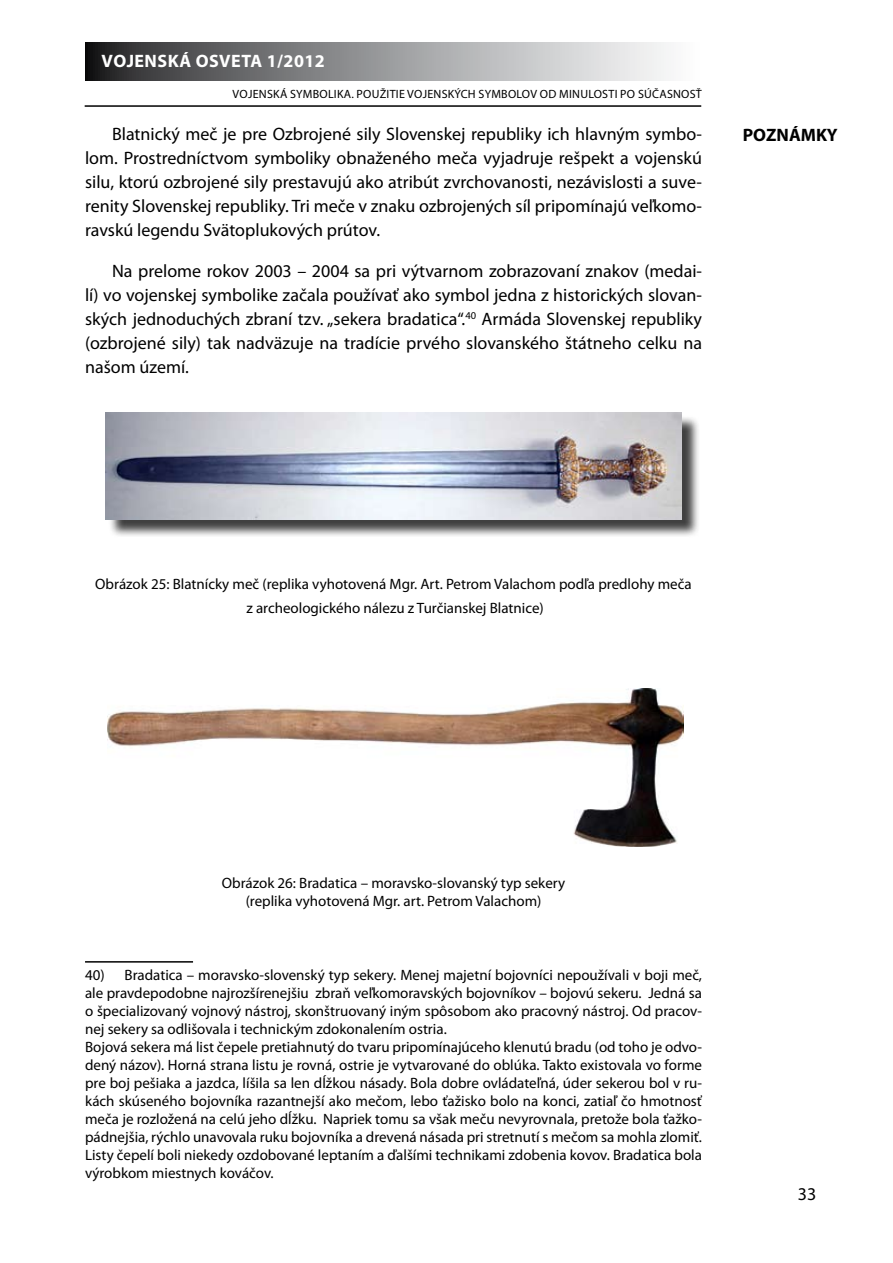
<style>
.page{position:relative;width:893px;height:1263px;background:#fff}
.page>*{position:absolute;margin:0;border:0;box-sizing:border-box;transform-origin:0 0}
.t1{font:18px/24px "Myriad Pro";color:#000;text-align:justify}
.t2{font:700 18px "Myriad Pro";letter-spacing:.025em;color:#fff}
.t3{font:700 18px "Myriad Pro";color:#000}
.t4{font:15px/18px "Myriad Pro";color:#000;text-align:center}
.t5{font:12px "Myriad Pro";letter-spacing:.02em;color:#000}
</style>
<div class="page">
<svg style="left:85px;top:43px;width:581px;height:38px;background:#929394"></svg>
<hr style="left:85px;top:105px;width:616px;height:2px;background:#000">
<hr style="left:85px;top:961px;width:108px;height:1px;background:#000">
<div style="left:108px;top:415px;width:593px;height:123px;background:#000;opacity:.75"></div>
<img style="left:106px;top:413px;width:576px;height:106px">
<img style="left:108px;top:688px;width:576px;height:159px">
<p class="t2" style="left:102px;top:49px;width:225px">VOJENSKÁ OSVETA 1/2012</p>
<p class="t5" style="left:233px;top:87px;width:15px">Vojenská</p>
<p class="t5" style="left:290px;top:87px;width:8px">symbolika</p>
<p class="t5" style="left:351px;top:87px;width:41px">. Použitie</p>
<p class="t5" style="left:407px;top:87px;width:8px">vojensk</p>
<p class="t5" style="left:454px;top:87px;width:33px">ých symbolov</p>
<p class="t5" style="left:540px;top:87px;width:27px">od minulosti</p>
<p class="t5" style="left:620px;top:87px;width:26px">po súčasnosť</p>
<p class="t1" style="left:112px;top:122px;width:591px">Blatnický meč je pre Ozbrojené sily Slovenskej republiky ich hlavným symbo-</p>
<p class="t3" style="left:743px;top:123px;width:96px">POZNÁMKY</p>
<p class="t1" style="left:85px;top:146px;width:618px">lom. Prostredníctvom symboliky obnaženého meča vyjadruje rešpekt a vojenskú silu, ktorú ozbrojené sily prestavujú ako atribút zvrchovanosti, nezávislosti a suve&shy;renity Slovenskej republiky. Tri meče v znaku ozbrojených síl pripomínajú veľkomo&shy;ravskú legendu Svätoplukových prútov.</p>
<p class="t1" style="left:85px;top:259px;width:619px;text-indent:27px">Na prelome rokov 2003 – 2004 sa pri výtvarnom zobrazovaní znakov (medai&shy;lí) vo vojenskej symbolike začala používať ako symbol jedna z historických slovan&shy;ských jednoduchých zbraní tzv. „sekera bradatica“.<sup>40</sup> Armáda Slovenskej republiky (ozbrojené sily) tak nadväzuje na tradície prvého slovanského štátneho celku na našom území.</p>
<p class="t4" style="left:95px;top:572px;width:598px;line-height:24px">Obrázok 25: Blatnícky meč (replika vyhotovená Mgr. Art. Petrom Valachom podľa predlohy meča z archeologického nálezu z Turčianskej Blatnice)</p>
<p class="t4" style="left:222px;top:874px;width:345px">Obrázok 26: Bradatica – moravsko-slovanský typ sekery (replika vyhotovená Mgr. art. Petrom Valachom)</p>
<p class="t4" style="left:85px;top:965px;width:618px;text-align:left">40) Bradatica – moravsko-slovenský typ sekery. Menej majetní bojovníci nepoužívali v boji meč, ale pravdepodobne najrozšírenejšiu zbraň veľkomoravských bojovníkov – bojovú sekeru. Jedná sa o špecializovaný vojnový nástroj, skonštruovaný iným spôsobom ako pracovný nástroj. Od pracov&shy;nej sekery sa odlišovala i technickým zdokonalením ostria.<br>Bojová sekera má list čepele pretiahnutý do tvaru pripomínajúceho klenutú bradu (od toho je odvo&shy;dený názov). Horná strana listu je rovná, ostrie je vytvarované do oblúka. Takto existovala vo forme pre boj pešiaka a jazdca, líšila sa len dĺžkou násady. Bola dobre ovládateľná, úder sekerou bol v ru&shy;kách skúseného bojovníka razantnejší ako mečom, lebo ťažisko bolo na konci, zatiaľ čo hmotnosť meča je rozložená na celú jeho dĺžku. Napriek tomu sa však meču nevyrovnala, pretože bola ťažko&shy;pádnejšia, rýchlo unavovala ruku bojovníka a drevená násada pri stretnutí s mečom sa mohla zlomiť.<br>Listy čepelí boli niekedy ozdobované leptaním a ďalšími technikami zdobenia kovov. Bradatica bola výrobkom miestnych kováčov.</p>
<p class="t1" style="left:798px;top:1181px;width:20px">33</p>
</div>
